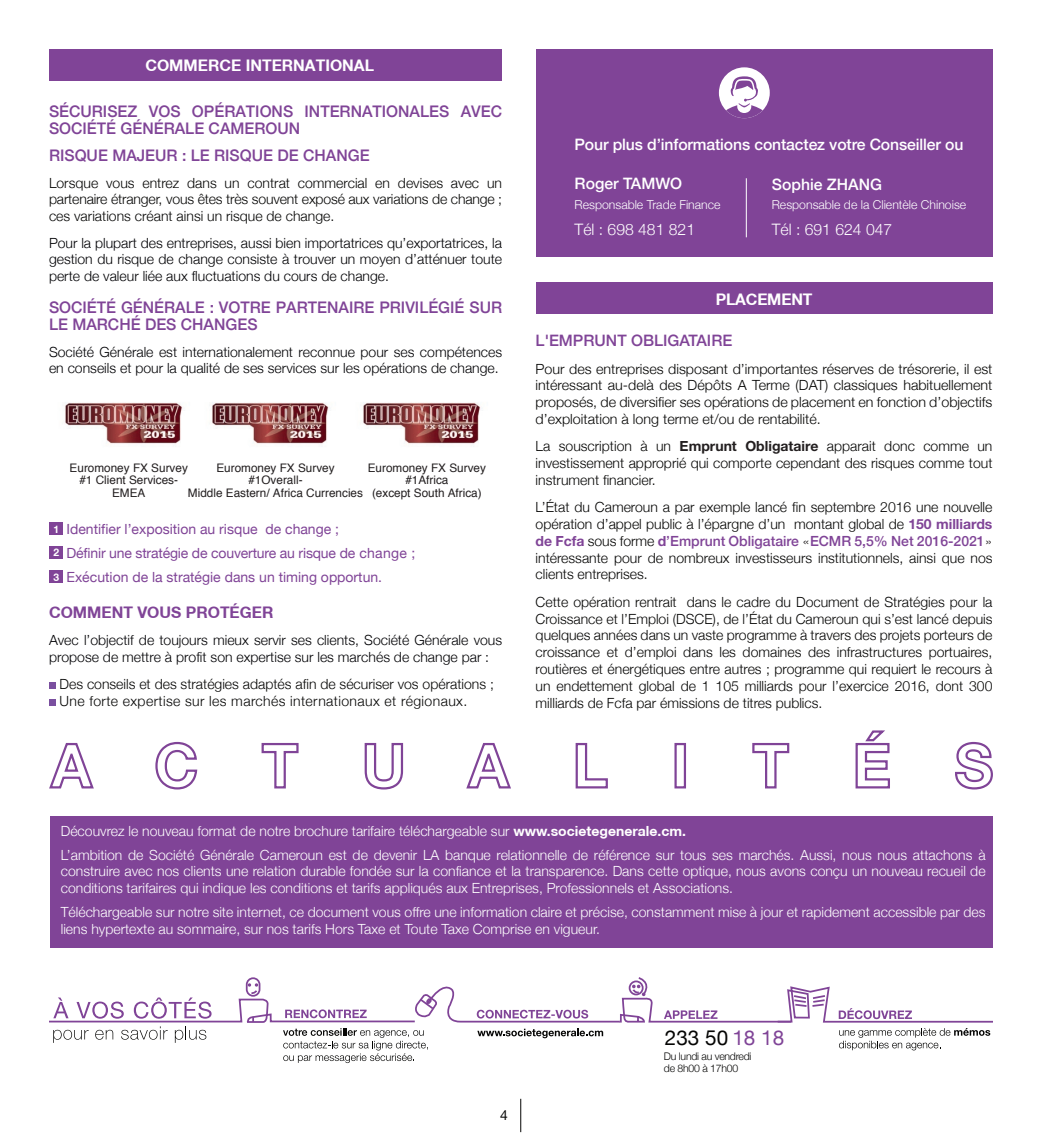
<style>
.page{position:relative;width:1042px;height:1141px;background:#fff}
.page>*{position:absolute;margin:0;border:0;box-sizing:border-box;transform-origin:0 0}
.t1{font:20.65px "Helvetica Neue";color:#050504}
.t2{font:500 15.92px/16.4px "Helvetica Neue";color:#804497}
.t3{font:700 15.92px "Helvetica Neue CE";color:#fff}
.t4{font:700 15.92px "Helvetica Neue CE";color:#804497}
.t5{font:500 15.75px "Helvetica Neue";letter-spacing:-.01em;color:#fff}
.t6{font:300 15.75px "Helvetica Neue";color:#fff}
.t7{font:500 15.75px "Helvetica Neue";color:#804497}
.t8{font:300 14px/16.8px "Helvetica Neue";color:#050504;text-align:justify}
.t9{font:300 14px/16.8px "Helvetica Neue";color:#fff}
.t10{font:300 14px/16.4px "Helvetica Neue";color:#010104}
.t11{font:14px/23.8px "Helvetica Neue";color:#804497}
.t12{font:13.83px "Helvetica Neue";color:#050504}
.t13{font:300 12.25px "Helvetica Neue";color:#fff}
.t14{font:11.72px/12.4px "Helvetica";color:#231f20;text-align:center}
.t15{font:300 10.5px/12.6px "Helvetica Neue";letter-spacing:-.025em;color:#050504}
.t16{font:700 10.33px "Helvetica Neue CE";color:#fff}
.s1{font-weight:700;color:#231f20}
.s2{font-weight:700;color:#804497}
.s3{font-weight:500;color:#804497}
.s4{font-family:"Helvetica";color:#231f20}
.s5{font-family:"Helvetica Neue CE";font-weight:700}
.s6{font-weight:700}
.s7{color:#804497}
</style>
<div class="page">
<hr style="left:520px;top:1099px;width:1px;height:33px;background:#050504">
<div style="left:50px;top:816px;width:942px;height:131px;background:#804497"></div>
<svg style="left:50px;top:743px;width:44px;height:46px"></svg>
<svg style="left:155px;top:741px;width:43px;height:49px"></svg>
<svg style="left:261px;top:743px;width:38px;height:46px"></svg>
<svg style="left:364px;top:743px;width:40px;height:47px"></svg>
<svg style="left:466px;top:743px;width:45px;height:46px"></svg>
<svg style="left:575px;top:743px;width:33px;height:46px"></svg>
<div style="left:674px;top:743px;width:12px;height:45px;border:2px solid #804497"></div>
<svg style="left:752px;top:743px;width:38px;height:46px"></svg>
<svg style="left:855px;top:730px;width:35px;height:59px"></svg>
<svg style="left:955px;top:741px;width:38px;height:49px"></svg>
<svg style="left:49px;top:977px;width:943px;height:86px"></svg>
<img style="left:65px;top:402px;width:118px;height:42px">
<img style="left:212px;top:402px;width:117px;height:42px">
<img style="left:363px;top:402px;width:118px;height:42px">
<div style="left:536px;top:282px;width:456px;height:32px;background:#804497"></div>
<div style="left:49px;top:522px;width:14px;height:13px;background:#804497"></div>
<div style="left:49px;top:546px;width:14px;height:12px;background:#804497"></div>
<div style="left:49px;top:570px;width:14px;height:13px;background:#804497"></div>
<svg style="left:50px;top:683px;width:6px;height:6px"></svg>
<svg style="left:50px;top:700px;width:6px;height:6px"></svg>
<div style="left:536px;top:50px;width:457px;height:207px;background:#804497"></div>
<div style="left:719px;top:67px;width:51px;height:51px;background:#fff;border-radius:50%"></div>
<svg style="left:724px;top:76px;width:41px;height:42px"></svg>
<hr style="left:746px;top:178px;width:1px;height:59px;background:#fff">
<div style="left:49px;top:50px;width:452px;height:31px;background:#804497"></div>
<p class="t3" style="left:145px;top:55px;width:230px">COMMERCE INTERNATIONAL</p>
<p class="t2" style="left:49px;top:102px;width:455px">SÉCURISEZ VOS OPÉRATIONS INTERNATIONALES AVEC<br>SOCIÉTÉ GÉNÉRALE CAMEROUN</p>
<p class="t2" style="left:49px;top:146px;width:322px">RISQUE MAJEUR : LE RISQUE DE CHANGE</p>
<p class="t8" style="left:49px;top:174px;width:455px">Lorsque vous entrez dans un contrat commercial en devises avec un partenaire étranger, vous êtes très souvent exposé aux variations de change ; ces variations créant ainsi un risque de change.</p>
<p class="t10" style="left:49px;top:233px;width:455px;text-align:justify">Pour la plupart des entreprises, aussi bien importatrices qu’exportatrices, la gestion du risque de change consiste à trouver un moyen d’atténuer toute perte de valeur liée aux fluctuations du cours de change.</p>
<p class="t2" style="left:49px;top:298px;width:455px">SOCIÉTÉ GÉNÉRALE : VOTRE PARTENAIRE PRIVILÉGIÉ SUR<br>LE MARCHÉ DES CHANGES</p>
<p class="t10" style="left:49px;top:343px;width:455px">Société Générale est internationalement reconnue pour ses compétences en conseils et pour la qualité de ses services sur les opérations de change.</p>
<p class="t14" style="left:70px;top:462px;width:120px">Euromoney FX Survey #1 Client Services-<br>EMEA</p>
<p class="t14" style="left:188px;top:462px;width:177px">Euromoney FX Survey #1Overall-<br>Middle Eastern/ Africa Currencies</p>
<p class="t14" style="left:368px;top:462px;width:120px">Euromoney FX Survey #1Africa<br>(except South Africa)</p>
<p class="t11" style="left:66px;top:518px;width:350px">Identifier l’exposition au risque de change ;<br>Définir une stratégie de couverture au risque de change ;<br>Exécution de la stratégie dans un timing opportun.</p>
<p class="t4" style="left:49px;top:602px;width:226px">COMMENT VOUS PROTÉGER</p>
<p class="t10" style="left:49px;top:631px;width:455px">Avec l’objectif de toujours mieux servir ses clients, Société Générale vous propose de mettre à profit son expertise sur les marchés de change par :</p>
<p class="t8" style="left:60px;top:675px;width:436px">Des conseils et des stratégies adaptés afin de sécuriser vos opérations ;<br>Une forte expertise sur les marchés internationaux et régionaux.</p>
<p class="t16" style="left:53px;top:523px;width:7px">1</p>
<p class="t16" style="left:53px;top:546px;width:7px">2</p>
<p class="t16" style="left:53px;top:570px;width:7px">3</p>
<p class="t5" style="left:574px;top:131px;width:390px">Pour plus d’informations contactez votre Conseiller ou</p>
<p class="t5" style="left:574px;top:171px;width:109px">Roger TAMWO</p>
<p class="t13" style="left:574px;top:194px;width:147px">Responsable Trade Finance</p>
<p class="t6" style="left:574px;top:217px;width:122px">Tél : 698 481 821</p>
<p class="t5" style="left:772px;top:171px;width:112px">Sophie ZHANG</p>
<p class="t13" style="left:772px;top:194px;width:196px">Responsable de la Clientèle Chinoise</p>
<p class="t6" style="left:772px;top:217px;width:122px">Tél : 691 624 047</p>
<p class="t3" style="left:716px;top:289px;width:98px">PLACEMENT</p>
<p class="t7" style="left:536px;top:328px;width:198px">L'EMPRUNT OBLIGATAIRE</p>
<p class="t8" style="left:536px;top:359px;width:458px">Pour des entreprises disposant d’importantes réserves de trésorerie, il est intéressant au-delà des Dépôts A Terme (DAT) classiques habituellement proposés, de diversifier ses opérations de placement en fonction d’objectifs d’exploitation à long terme et/ou de rentabilité.</p>
<p class="t8" style="left:536px;top:437px;width:458px">La souscription à un <span class="s1">Emprunt Obligataire</span> apparait donc comme un investissement approprié qui comporte cependant des risques comme tout instrument financier.</p>
<p class="t8" style="left:536px;top:498px;width:458px">L’État du Cameroun a par exemple lancé fin septembre 2016 une nouvelle opération d’appel public à l’épargne d’un montant global de <span class="s2">150 milliards de Fcfa</span> sous forme <span class="s2">d</span><span class="s3">’Emprunt Obligataire</span> <span class="s4">«</span><span class="s3">ECMR 5,5% Net 2016-2021</span><span class="s4">» </span>intéressante pour de nombreux investisseurs institutionnels, ainsi que nos clients entreprises.</p>
<p class="t8" style="left:536px;top:592px;width:458px">Cette opération rentrait dans le cadre du Document de Stratégies pour la Croissance et l’Emploi (DSCE), de l’État du Cameroun qui s’est lancé depuis quelques années dans un vaste programme à travers des projets porteurs de croissance et d’emploi dans les domaines des infrastructures portuaires, routières et énergétiques entre autres ; programme qui requiert le recours à un endettement global de 1 105 milliards pour l’exercice 2016, dont 300 milliards de Fcfa par émissions de titres publics.</p>
<p class="t9" style="left:61px;top:818px;width:926px;line-height:23.8px">Découvrez le nouveau format de notre brochure tarifaire téléchargeable sur <span class="s5">www.societegenerale.cm</span><span class="s6">.<br></span>L’ambition de Société Générale Cameroun est de devenir LA banque relationnelle de référence sur tous ses marchés. Aussi, nous nous attachons à</p>
<p class="t9" style="left:61px;top:862px;width:926px">construire avec nos clients une relation durable fondée sur la confiance et la transparence. Dans cette optique, nous avons conçu un nouveau recueil de conditions tarifaires qui indique les conditions et tarifs appliqués aux Entreprises, Professionnels et Associations.</p>
<p class="t9" style="left:61px;top:903px;width:926px">Téléchargeable sur notre site internet, ce document vous offre une information claire et précise, constamment mise à jour et rapidement accessible par des liens hypertexte au sommaire, sur nos tarifs Hors Taxe et Toute Taxe Comprise en vigueur.</p>
<p class="t12" style="left:500px;top:1107px;width:9px">4</p>
<h1 class="t1" style="left:665px;top:1022px;width:121px">233 50 <span class="s7">18 18</span></h1>
<p class="t15" style="left:664px;top:1049px;width:89px">Du lundi au vendredi de 8h00 à 17h00</p>
</div>
